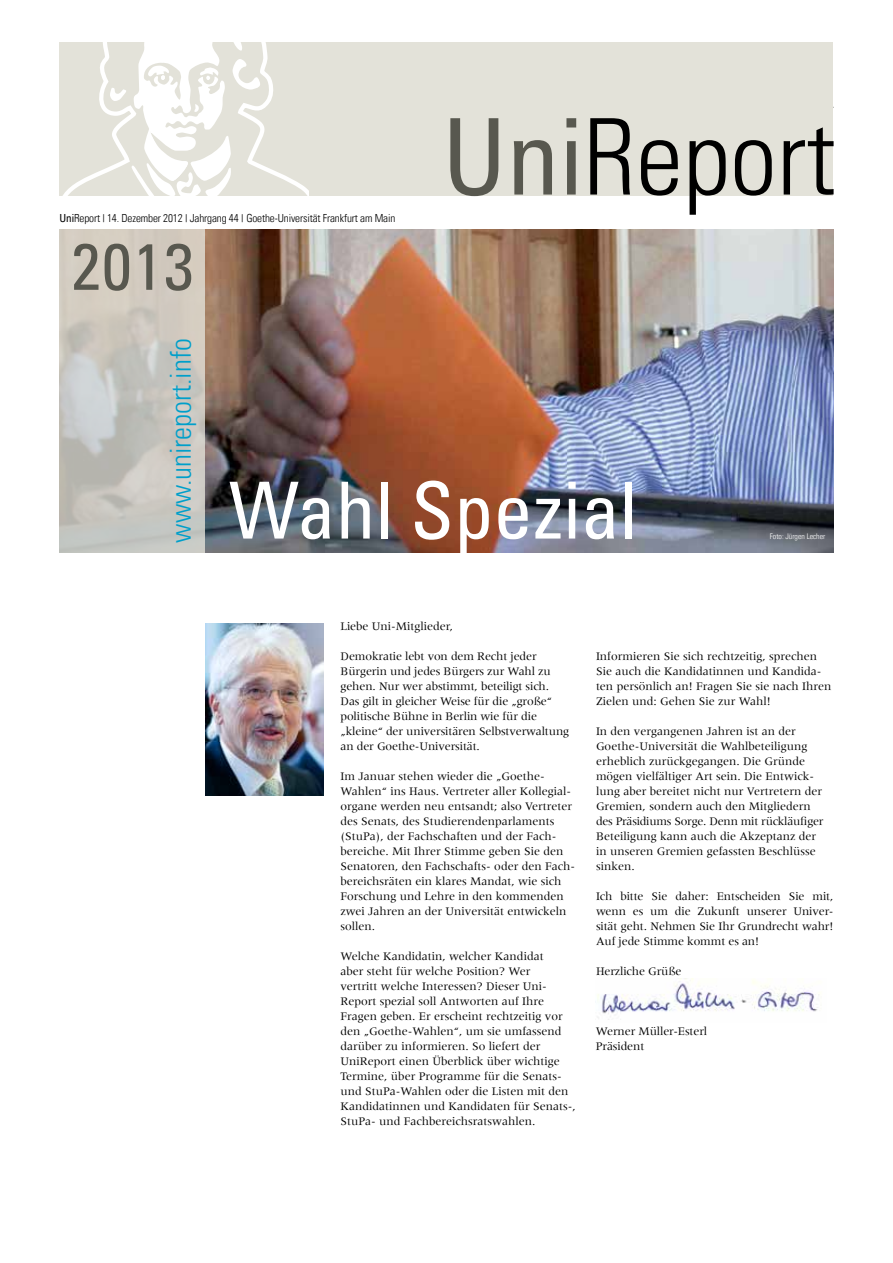
<style>
.page{position:relative;width:893px;height:1263px;background:#fff}
.page>*{position:absolute;margin:0;border:0;box-sizing:border-box;transform-origin:0 0}
.t1{font:105.75px "Univers Com 47 Light Cond";color:#000}
.t2{font:condensed 78.6px "Univers Com 57";color:#fff}
.t3{font:condensed 65.55px "Univers Com 57";color:#58584f}
.t4{font:28.95px "Univers Com 47 Light Cond";color:#009fca}
.t5{font:12px/15px "Meridien";color:#000}
.t6{font:11.1px "Univers Com 47 Light Cond";letter-spacing:-.01em;color:#000}
.t7{font:7.8px "Univers Com 47 Light Cond";color:#fff}
.s1{font-family:"Univers Com 57";font-stretch:condensed}
.s2{font-family:"Meridien"}
.s3{font-family:"Univers Com 57";font-stretch:condensed;color:#58584f}
</style>
<div class="page">
<div style="left:60px;top:42px;width:773px;height:154px;background:#e3e2d9"></div>
<svg style="left:59px;top:42px;width:250px;height:154px"></svg>
<img style="left:205px;top:230px;width:628px;height:323px">
<svg style="left:60px;top:230px;width:145px;height:323px;background:#c9c6bf"></svg>
<img style="left:597px;top:979px;width:223px;height:41px">
<img style="left:205px;top:623px;width:118px;height:172px">
<p class="t6" style="left:60px;top:211px;width:337px"><span class="s1">Uni</span>Report <span class="s2">|</span> 14. Dezember 2012 <span class="s2">|</span> Jahrgang 44 <span class="s2">|</span> Goethe-Universität Frankfurt am Main</p>
<h3 class="t3" style="left:71px;top:225px;width:124px">2013</h3>
<h1 class="t1" style="left:442px;top:94px;width:395px"><span class="s3">Uni</span>Report</h1>
<h3 class="t4" style="left:163px;top:543px;width:206px;rotate:-90deg">www.unireport.info</h3>
<h2 class="t2" style="left:229px;top:461px;width:410px">Wahl Spezial</h2>
<p class="t7" style="left:770px;top:531px;width:57px">Foto: Jürgen Lecher</p>
<p class="t5" style="left:340px;top:618px;width:114px">Liebe Uni-Mitglieder,</p>
<p class="t5" style="left:340px;top:648px;width:230px">Demokratie lebt von dem Recht jeder Bürgerin und jedes Bürgers zur Wahl zu gehen. Nur wer abstimmt, beteiligt sich.<br>Das gilt in gleicher Weise für die „große“ politische Bühne in Berlin wie für die „kleine“ der universitären Selbstverwaltung an der Goethe-Universität.</p>
<p class="t5" style="left:340px;top:768px;width:236px">Im Januar stehen wieder die „Goethe-Wahlen“ ins Haus. Vertreter aller Kollegial&shy;organe werden neu entsandt; also Vertreter des Senats, des Studierendenparlaments (StuPa), der Fachschaften und der Fach&shy;bereiche. Mit Ihrer Stimme geben Sie den Senatoren, den Fachschafts- oder den Fach&shy;bereichsräten ein klares Mandat, wie sich Forschung und Lehre in den kommenden zwei Jahren an der Universität entwickeln sollen.</p>
<p class="t5" style="left:340px;top:948px;width:237px">Welche Kandidatin, welcher Kandidat<br>aber steht für welche Position? Wer<br>vertritt welche Interessen? Dieser Uni-Report spezial soll Antworten auf Ihre Fragen geben. Er erscheint rechtzeitig vor den „Goethe-Wahlen“, um sie umfassend darüber zu informieren. So liefert der UniReport einen Überblick über wichtige Termine, über Programme für die Senats&shy;und StuPa-Wahlen oder die Listen mit den Kandidatinnen und Kandidaten für Senats-, StuPa- und Fachbereichsratswahlen.</p>
<p class="t5" style="left:596px;top:648px;width:237px">Informieren Sie sich rechtzeitig, sprechen Sie auch die Kandidatinnen und Kandida&shy;ten persönlich an! Fragen Sie sie nach Ihren Zielen und: Gehen Sie zur Wahl!</p>
<p class="t5" style="left:596px;top:723px;width:229px">In den vergangenen Jahren ist an der Goethe-Universität die Wahlbeteiligung erheblich zurückgegangen. Die Gründe mögen vielfältiger Art sein. Die Entwick&shy;lung aber bereitet nicht nur Vertretern der Gremien, sondern auch den Mitgliedern des Präsidiums Sorge. Denn mit rückläufiger Beteiligung kann auch die Akzeptanz der in unseren Gremien gefassten Beschlüsse sinken.</p>
<p class="t5" style="left:596px;top:888px;width:239px">Ich bitte Sie daher: Entscheiden Sie mit, wenn es um die Zukunft unserer Univer&shy;sität geht. Nehmen Sie Ihr Grundrecht wahr!<br>Auf jede Stimme kommt es an!</p>
<p class="t5" style="left:596px;top:963px;width:87px">Herzliche Grüße</p>
<p class="t5" style="left:596px;top:1023px;width:113px">Werner Müller-Esterl<br>Präsident</p>
</div>
